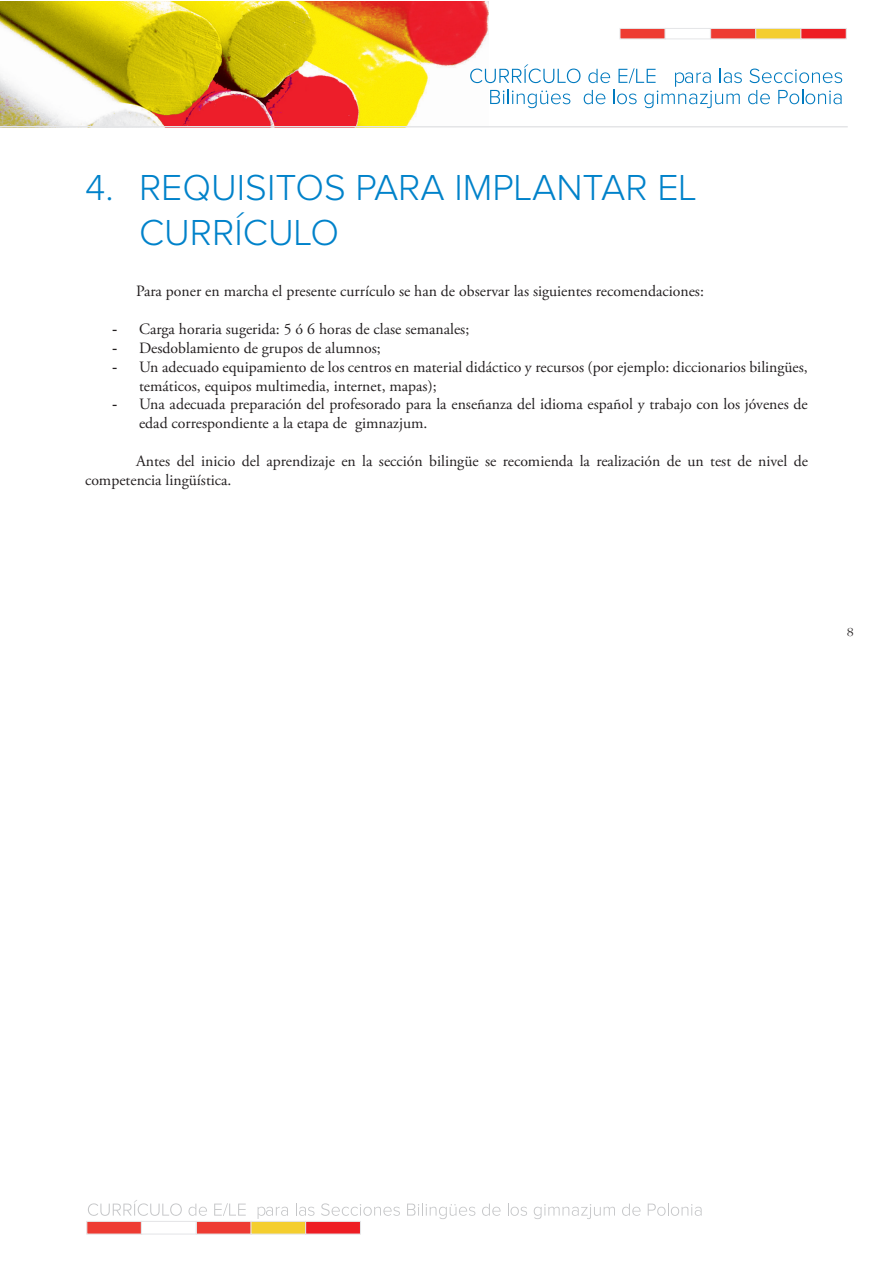
<style>
.page{position:relative;width:893px;height:1263px;background:#fff}
.page>*{position:absolute;margin:0;border:0;box-sizing:border-box;transform-origin:0 0}
.t1{font:300 37.5px/45px "Proxima Nova";color:#0082ca}
.t2{font:15.75px/18.9px "Adobe Garamond Pro";color:#231f20}
.t3{font:300 12.75px "ITC Garamond Std";color:#231f20}
.s1{font-family:"Times New Roman"}
</style>
<div class="page">
<img style="left:0;top:1px;width:489px;height:125px">
<svg style="left:748px;top:90px;width:22px;height:14px"></svg>
<svg style="left:778px;top:90px;width:64px;height:14px"></svg>
<svg style="left:470px;top:64px;width:272px;height:44px"></svg>
<svg style="left:749px;top:69px;width:93px;height:14px"></svg>
<hr style="left:0;top:126px;width:848px;height:1px;background:#e4e5e7">
<div style="left:620px;top:28px;width:46px;height:11px;background:#ee3b32;border:1px solid #e4e5e7"></div>
<div style="left:665px;top:28px;width:46px;height:11px;background:#fff;border:1px solid #e4e5e7"></div>
<div style="left:710px;top:28px;width:46px;height:11px;background:#ee3b32;border:1px solid #e4e5e7"></div>
<div style="left:755px;top:28px;width:46px;height:11px;background:#f4ce2e;border:1px solid #e4e5e7"></div>
<div style="left:800px;top:28px;width:47px;height:11px;background:#ee1d23;border:1px solid #e4e5e7"></div>
<svg style="left:88px;top:1200px;width:94px;height:16px"></svg>
<svg style="left:189px;top:1203px;width:18px;height:13px"></svg>
<svg style="left:214px;top:1203px;width:32px;height:13px"></svg>
<svg style="left:258px;top:1207px;width:30px;height:12px"></svg>
<svg style="left:296px;top:1203px;width:19px;height:13px"></svg>
<svg style="left:321px;top:1203px;width:79px;height:13px"></svg>
<svg style="left:407px;top:1203px;width:68px;height:16px"></svg>
<svg style="left:482px;top:1203px;width:19px;height:13px"></svg>
<svg style="left:508px;top:1203px;width:19px;height:13px"></svg>
<svg style="left:534px;top:1204px;width:81px;height:15px"></svg>
<svg style="left:622px;top:1203px;width:19px;height:13px"></svg>
<svg style="left:648px;top:1203px;width:54px;height:13px"></svg>
<div style="left:86px;top:1221px;width:56px;height:13px;background:#ee3b32;border:1px solid #e4e5e7"></div>
<div style="left:141px;top:1221px;width:56px;height:13px;background:#fff;border:1px solid #e4e5e7"></div>
<div style="left:196px;top:1221px;width:56px;height:13px;background:#ee3b32;border:1px solid #e4e5e7"></div>
<div style="left:250px;top:1221px;width:56px;height:13px;background:#f4ce2e;border:1px solid #e4e5e7"></div>
<div style="left:305px;top:1221px;width:56px;height:13px;background:#ee1d23;border:1px solid #e4e5e7"></div>
<h1 class="t1" style="left:139px;top:166px;width:559px;text-indent:-54px">4. REQUISITOS PARA IMPLANTAR EL<br>CURRÍCULO</h1>
<p class="t2" style="left:136px;top:282px;width:569px">Para poner en marcha el presente currículo se han de observar las siguientes recomendaciones:</p>
<p class="t2" style="left:112px;top:320px;width:359px"><span class="s1">-</span> Carga horaria sugerida: 5 ó 6 horas de clase semanales;</p>
<p class="t2" style="left:112px;top:339px;width:270px"><span class="s1">-</span> Desdoblamiento de grupos de alumnos;</p>
<p class="t2" style="left:139px;top:358px;width:670px;text-indent:-27px"><span class="s1">-</span> Un adecuado equipamiento de los centros en material didáctico y recursos (por ejemplo: diccionarios bilingües, temáticos, equipos multimedia, internet, mapas);</p>
<p class="t2" style="left:139px;top:396px;width:670px;text-indent:-27px"><span class="s1">-</span> Una adecuada preparación del profesorado para la enseñanza del idioma español y trabajo con los jóvenes de edad correspondiente a la etapa de gimnazjum.</p>
<p class="t2" style="left:85px;top:452px;width:724px;text-indent:51px">Antes del inicio del aprendizaje en la sección bilingüe se recomienda la realización de un test de nivel de competencia lingüística.</p>
<p class="t3" style="left:847px;top:625px;width:8px">8</p>
</div>
